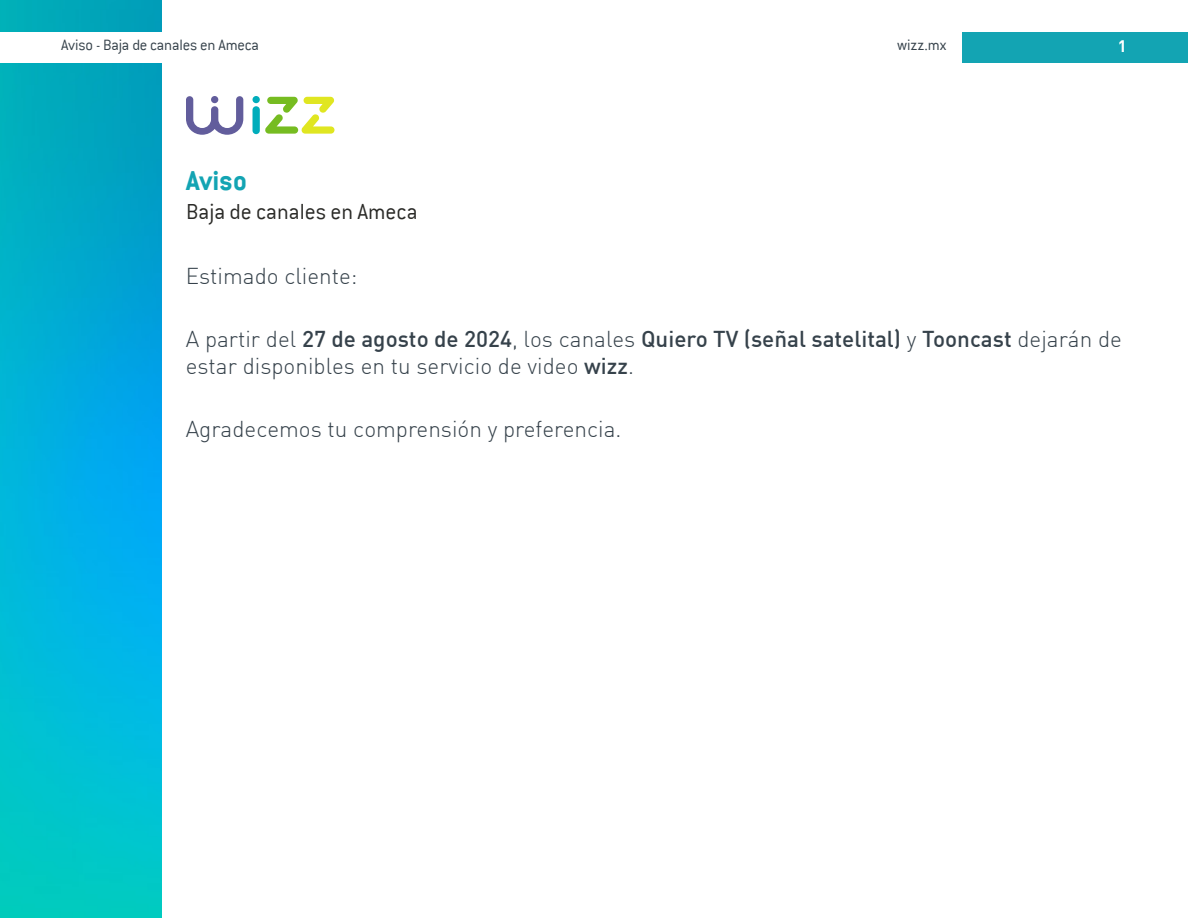
<style>
.page{position:relative;width:1188px;height:918px;background:#fff}
.page>*{position:absolute;margin:0;border:0;box-sizing:border-box;transform-origin:0 0}
.t1{font:700 30px "Conduit ITC";color:#13a4b3}
.t2{font:300 24px "Conduit ITC";color:#2b2b28}
.Mensaje_complementario{font:300 22.5px/27px "FFDIN Pro";color:#36424b}
.t3{font:300 16.5px "Conduit ITC";letter-spacing:-.015em;color:#36424b}
.t4{font:700 16.5px "DIN Pro";color:#fff}
.s1{font-weight:500}
</style>
<div class="page">
<img style="left:0;top:0;width:162px;height:918px">
<div style="left:0;top:33px;width:962px;height:30px;background:#fff"></div>
<div style="left:962px;top:33px;width:226px;height:30px;background:#13a4b3"></div>
<svg style="left:186px;top:96px;width:57px;height:39px"></svg>
<svg style="left:253px;top:96px;width:81px;height:38px"></svg>
<p class="t3" style="left:61px;top:36px;width:199px">Aviso - Baja de canales en Ameca</p>
<p class="t3" style="left:897px;top:36px;width:51px">wizz.mx</p>
<p class="t4" style="left:1118px;top:35px;width:10px">1</p>
<h1 class="t1" style="left:186px;top:163px;width:62px">Aviso</h1>
<p class="t2" style="left:186px;top:198px;width:233px">Baja de canales en Ameca</p>
<p class="Mensaje_complementario" style="left:186px;top:261px;width:173px">Estimado cliente:</p>
<p class="Mensaje_complementario" style="left:186px;top:324px;width:938px">A partir del <span class="s1">27 de agosto de 2024</span>, los canales <span class="s1">Quiero TV (señal satelital)</span> y <span class="s1">Tooncast</span> dejarán de estar disponibles en tu servicio de video <span class="s1">wizz</span>.</p>
<p class="Mensaje_complementario" style="left:186px;top:414px;width:437px">Agradecemos tu comprensión y preferencia.</p>
</div>
